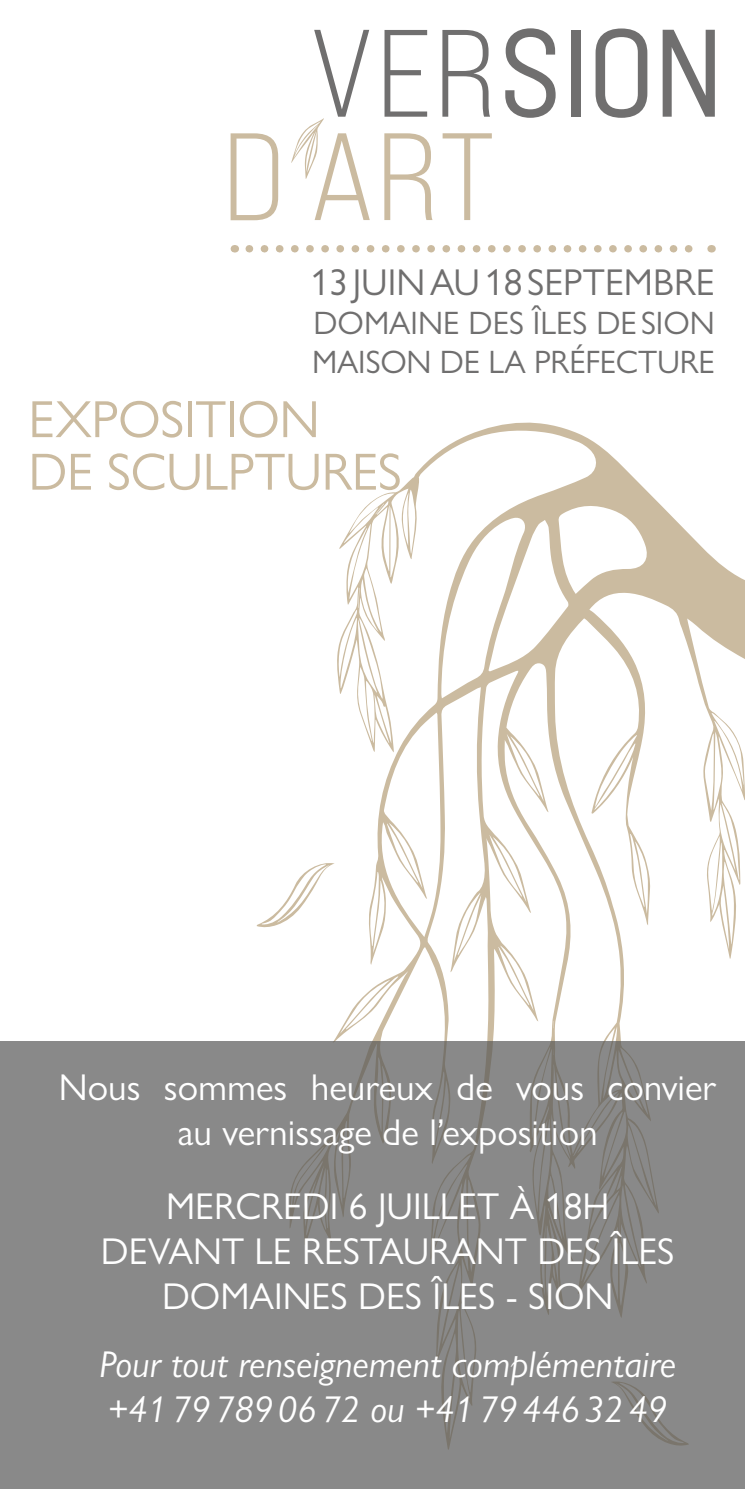
<style>
.page{position:relative;width:745px;height:1489px;background:#fff}
.page>*{position:absolute;margin:0;border:0;box-sizing:border-box;transform-origin:0 0}
.t1{font:52.5px/52.5px "Gill Sans Nova";letter-spacing:-.01em;color:#cbbba0}
.t2{font:37.5px/45px "Gill Sans Nova";color:#fff;text-align:center}
.t3{font:italic 37.5px/45px "Gill Sans Nova";color:#fff}
.t4{font:37.5px "Gill Sans Nova";color:#706f6f}
.t5{font:32.5px/39px "Gill Sans Nova";color:#706f6f}
</style>
<div class="page">
<svg style="left:256px;top:898px;width:32px;height:29px"></svg>
<svg style="left:288px;top:422px;width:456px;height:618px"></svg>
<div style="left:0;top:1040px;width:744px;height:448px;background:#898989"></div>
<svg style="left:249px;top:245px;width:444px;height:7px"></svg>
<svg style="left:384px;top:30px;width:43px;height:87px"></svg>
<svg style="left:442px;top:30px;width:47px;height:87px"></svg>
<svg style="left:505px;top:28px;width:50px;height:90px"></svg>
<div style="left:570px;top:30px;width:10px;height:87px;background:#706f6f"></div>
<svg style="left:595px;top:28px;width:52px;height:90px"></svg>
<svg style="left:662px;top:30px;width:52px;height:87px"></svg>
<svg style="left:230px;top:133px;width:48px;height:87px"></svg>
<svg style="left:384px;top:133px;width:48px;height:87px"></svg>
<svg style="left:442px;top:133px;width:49px;height:87px"></svg>
<svg style="left:291px;top:30px;width:78px;height:190px"></svg>
<p class="t4" style="left:310px;top:260px;width:405px">13 JUIN AU 18 SEPTEMBRE</p>
<p class="t5" style="left:312px;top:303px;width:404px">DOMAINE DES ÎLES DESION<br>MAISON DE LA PRÉFECTURE</p>
<h1 class="t1" style="left:28px;top:392px;width:375px">EXPOSITION<br>DE SCULPTURES</h1>
<p class="t2" style="left:59px;top:1064px;width:658px">Nous sommes heureux de vous convier au vernissage de l’exposition</p>
<p class="t2" style="left:101px;top:1182px;width:574px">MERCREDI 6 JUILLET À 18H<br>DEVANT LE RESTAURANT DES ÎLES<br>DOMAINES DES ÎLES - SION</p>
<p class="t3" style="left:99px;top:1340px;width:577px">Pour tout renseignement complémentaire +41797890672 ou +41794463249</p>
</div>
